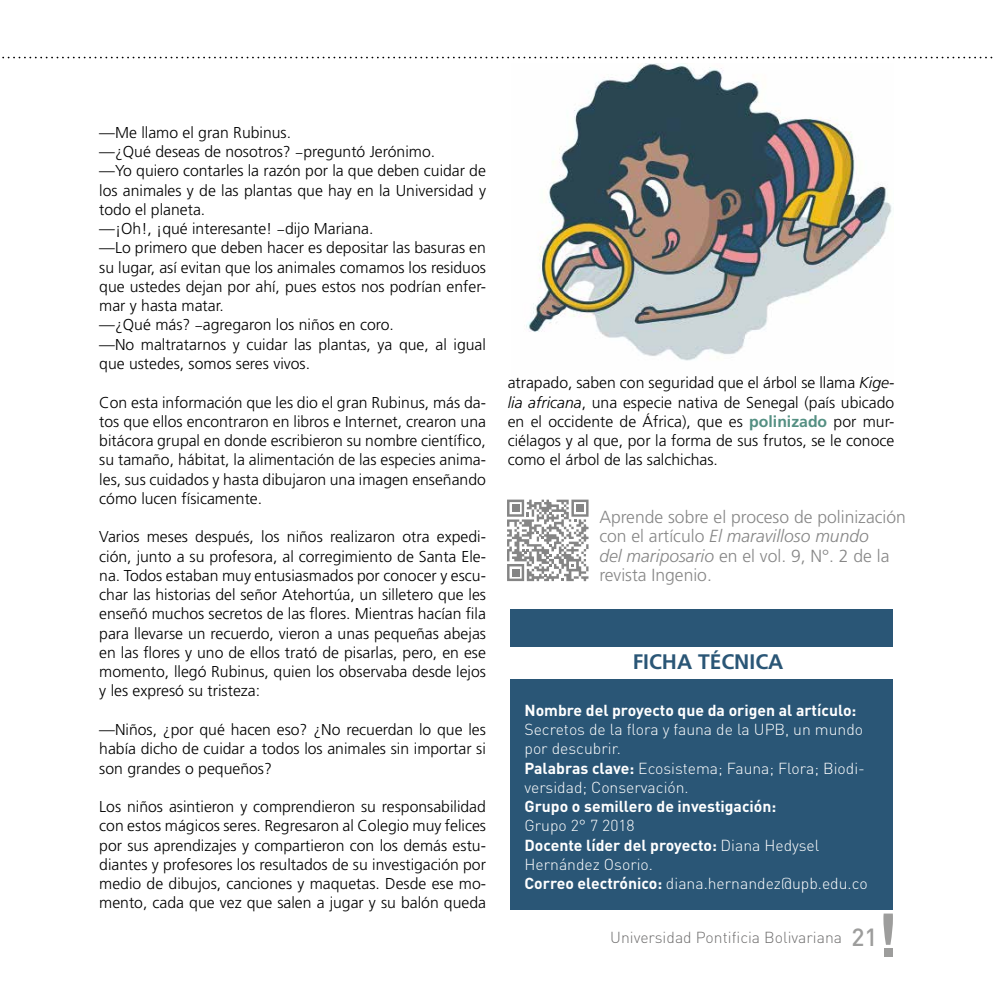
<style>
.page{position:relative;width:993px;height:993px;background:#fff}
.page>*{position:absolute;margin:0;border:0;box-sizing:border-box;transform-origin:0 0}
.t1{font:700 21px "Frutiger LT Std";color:#2a5676}
.t2{font:300 17.5px/19.2px "Frutiger LT Std";color:#878787}
.t3{font:300 15.75px/19.2px "Frutiger LT Std";color:#000;text-align:justify}
.t4{font:300 15.75px/19.2px "DIN Pro";color:#fff}
.t5{font:700 15.75px "DIN Pro";color:#fff}
.t6{font:300 15.75px "DIN Pro";color:#706f6f}
.s1{font-family:"Minion Pro";font-weight:400}
.s2{font-style:italic}
.s3{font-weight:700;color:#548f82}
.s4{font-weight:700}
.s5{font-weight:500;font-size:24.5px;color:#9d9d9c}
</style>
<div class="page">
<div style="left:883px;top:948px;width:9px;height:8px;background:#9d9d9c"></div>
<svg style="left:883px;top:913px;width:9px;height:31px"></svg>
<svg style="left:2px;top:57px;width:991px;height:1px"></svg>
<div style="left:510px;top:608px;width:382px;height:301px;background:#2a5676"></div>
<div style="left:510px;top:646px;width:382px;height:32px;background:#fff"></div>
<img style="left:526px;top:63px;width:366px;height:298px">
<svg style="left:507px;top:499px;width:81px;height:82px"></svg>
<p class="t3" style="left:99px;top:123px;width:388px;text-align:left">—Me llamo el gran Rubinus.<br>—¿Qué deseas de nosotros? <span class="s1">–</span>preguntó Jerónimo.<br>—Yo quiero contarles la razón por la que deben cuidar de los animales y de las plantas que hay en la Universidad y todo el planeta.<br>—¡Oh!, ¡qué interesante! <span class="s1">–</span>dijo Mariana.<br>—Lo primero que deben hacer es depositar las basuras en su lugar, así evitan que los animales comamos los residuos que ustedes dejan por ahí, pues estos nos podrían enfer&shy;mar y hasta matar.<br>—¿Qué más? <span class="s1">–</span>agregaron los niños en coro.<br>—No maltratarnos y cuidar las plantas, ya que, al igual que ustedes, somos seres vivos.</p>
<p class="t3" style="left:99px;top:392px;width:388px">Con esta información que les dio el gran Rubinus, más da&shy;tos que ellos encontraron en libros e Internet, crearon una bitácora grupal en donde escribieron su nombre científico, su tamaño, hábitat, la alimentación de las especies anima&shy;les, sus cuidados y hasta dibujaron una imagen enseñando cómo lucen físicamente.</p>
<p class="t3" style="left:99px;top:527px;width:388px">Varios meses después, los niños realizaron otra expedi&shy;ción, junto a su profesora, al corregimiento de Santa Ele&shy;na. Todos estaban muy entusiasmados por conocer y escu&shy;char las historias del señor Atehortúa, un silletero que les enseñó muchos secretos de las flores. Mientras hacían fila para llevarse un recuerdo, vieron a unas pequeñas abejas en las flores y uno de ellos trató de pisarlas, pero, en ese momento, llegó Rubinus, quien los observaba desde lejos y les expresó su tristeza:</p>
<p class="t3" style="left:99px;top:720px;width:388px">—Niños, ¿por qué hacen eso? ¿No recuerdan lo que les había dicho de cuidar a todos los animales sin importar si son grandes o pequeños?</p>
<p class="t3" style="left:99px;top:797px;width:388px">Los niños asintieron y comprendieron su responsabilidad con estos mágicos seres. Regresaron al Colegio muy felices por sus aprendizajes y compartieron con los demás estu&shy;diantes y profesores los resultados de su investigación por medio de dibujos, canciones y maquetas. Desde ese mo&shy;mento, cada que vez que salen a jugar y su balón queda</p>
<p class="t3" style="left:507px;top:373px;width:388px">atrapado, saben con seguridad que el árbol se llama <span class="s2">Kige&shy;lia africana</span>, una especie nativa de Senegal (país ubicado en el occidente de África), que es <span class="s3">polinizado</span> por mur&shy;ciélagos y al que, por la forma de sus frutos, se le conoce como el árbol de las salchichas.</p>
<p class="t2" style="left:599px;top:507px;width:308px">Aprende sobre el proceso de polinización con el artículo <span class="s2">El maravilloso mundo<br>del mariposario</span> en el vol. 9, N°. 2 de la revista Ingenio.</p>
<h1 class="t1" style="left:632px;top:648px;width:152px">FICHA TÉCNICA</h1>
<p class="t5" style="left:524px;top:696px;width:333px">Nombre del proyecto que da origen al artículo:</p>
<p class="t4" style="left:524px;top:718px;width:342px">Secretos de la flora y fauna de la UPB, un mundo por descubrir.<br><span class="s4">Palabras clave:</span> Ecosistema; Fauna; Flora; Biodi&shy;versidad; Conservación.</p>
<p class="t5" style="left:524px;top:793px;width:253px">Grupo o semillero de investigación:</p>
<p class="t4" style="left:524px;top:814px;width:344px">Grupo 2° 7 2018<br><span class="s4">Docente líder del proyecto:</span> Diana Hedysel<br>Hernández Osorio.<br><span class="s4">Correo electrónico:</span> diana.hernandez@upb.edu.co</p>
<p class="t6" style="left:610px;top:924px;width:269px">Universidad Pontificia Bolivariana <span class="s5">21</span></p>
</div>
